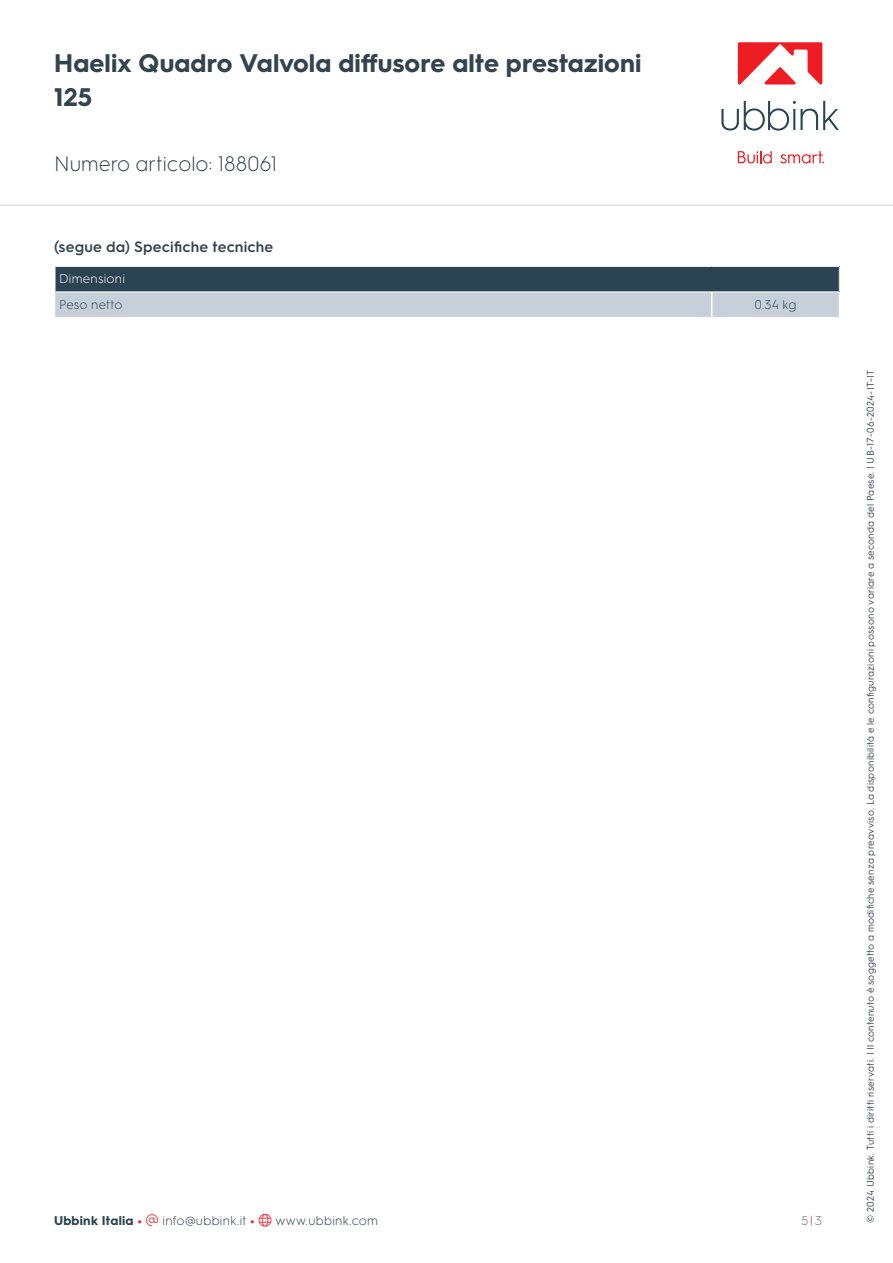
<style>
.page{position:relative;width:893px;height:1263px;background:#fff}
.page>*{position:absolute;margin:0;border:0;box-sizing:border-box;transform-origin:0 0}
.t1{font:700 25.5px/34px "HGS3";letter-spacing:.005em;color:#33444f}
.t2{font:300 21px "HGS3";color:#33444f}
.t3{font:600 15px "HGS3";letter-spacing:.01em;color:#33444f}
.t4{font:300 12.75px "HGS3";letter-spacing:.02em;color:#2c424c}
.t5{font:300 12.75px "HGS3";letter-spacing:.005em;color:#2c4354}
.t6{font:300 12.75px "HGS3";letter-spacing:.02em;color:#fff}
.t7{font:300 12.75px "HGS3";color:#66737c}
.t8{font:9.75px "HGS3";letter-spacing:.025em;color:#33444f}
.s1{font-weight:700}
.s2{font-weight:700;color:#e31e25}
.s3{color:#ee1f2d}
.s4{color:#e31e25}
</style>
<div class="page">
<svg style="left:55px;top:267px;width:785px;height:50px;background:#7c8c99"></svg>
<hr style="left:0;top:204px;width:893px;height:2px;background:#e1e4e6">
<svg style="left:721px;top:101px;width:118px;height:30px"></svg>
<svg style="left:738px;top:151px;width:34px;height:13px"></svg>
<svg style="left:780px;top:151px;width:44px;height:13px"></svg>
<svg style="left:738px;top:42px;width:84px;height:43px"></svg>
<h1 class="t1" style="left:54px;top:45px;width:589px">Haelix Quadro Valvola diffusore alte prestazioni<br>125</h1>
<h2 class="t2" style="left:54px;top:150px;width:225px">Numero articolo: 188061</h2>
<h3 class="t3" style="left:54px;top:236px;width:221px">(segue da) Specifiche tecniche</h3>
<h3 class="t6" style="left:59px;top:270px;width:67px">Dimensioni</h3>
<h3 class="t5" style="left:59px;top:296px;width:65px">Peso netto</h3>
<h3 class="t5" style="left:755px;top:296px;width:43px">0.34 kg</h3>
<h3 class="t4" style="left:54px;top:1211px;width:326px"><span class="s1">Ubbink Italia</span> <span class="s2">•</span> <span class="s3">▼</span> info@ubbink.it <span class="s2">•</span> <span class="s3">●□</span> www.ubbink.com</h3>
<h3 class="t7" style="left:801px;top:1211px;width:22px">5<span class="s4">|</span>3</h3>
<p class="t8" style="left:864px;top:1222px;width:854px;rotate:-90deg">© 2024 Ubbink. Tutti i diritti riservati. | Il contenuto è soggetto a modifiche senza preavviso. La disponibilità e le configurazioni possono variare a seconda del Paese. | UB-17-06-2024-IT-IT</p>
</div>
